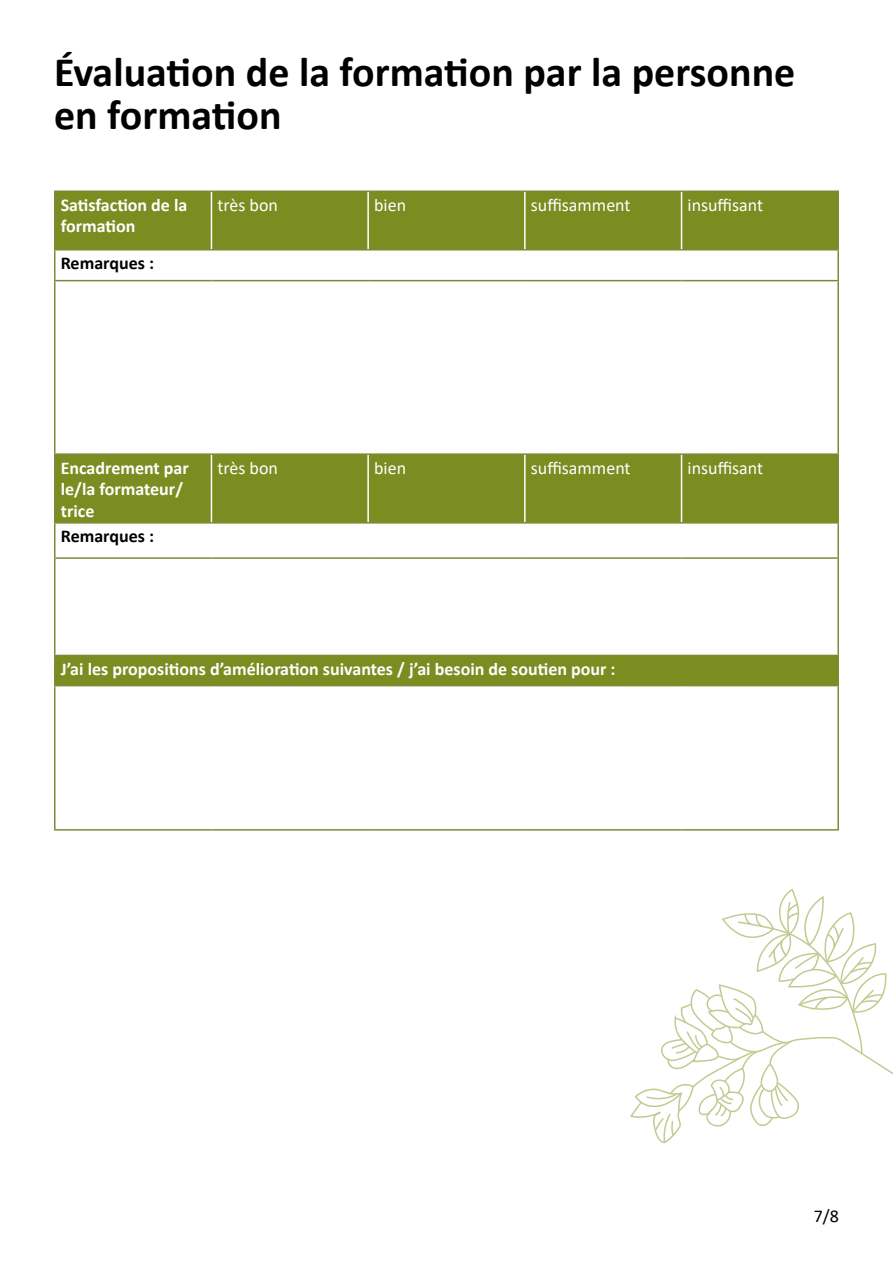
<style>
.page{position:relative;width:893px;height:1263px;background:#fff}
.page>*{position:absolute;margin:0;border:0;box-sizing:border-box;transform-origin:0 0}
.t1{font:700 42px/43.5px "Calibri";color:#000101}
.t2{font:700 18px/21.6px "Calibri";color:#fff}
.t3{font:18px "Calibri";color:#fff}
.t4{font:700 18px "Calibri";color:#000}
.t5{font:18px "Calibri";color:#000}
</style>
<div class="page">
<div style="left:56px;top:192px;width:781px;height:57px;background:#7b8c20"></div>
<div style="left:56px;top:455px;width:781px;height:67px;background:#7b8c20"></div>
<div style="left:55px;top:655px;width:783px;height:31px;background:#7b8c20"></div>
<hr style="left:211px;top:192px;width:1px;height:57px;background:#fff">
<hr style="left:211px;top:455px;width:1px;height:67px;background:#fff">
<hr style="left:367px;top:192px;width:2px;height:57px;background:#fff">
<hr style="left:367px;top:455px;width:2px;height:67px;background:#fff">
<hr style="left:524px;top:192px;width:2px;height:57px;background:#fff">
<hr style="left:681px;top:192px;width:1px;height:57px;background:#fff">
<hr style="left:524px;top:455px;width:2px;height:67px;background:#fff">
<hr style="left:681px;top:455px;width:1px;height:67px;background:#fff">
<hr style="left:54px;top:190px;width:157px;height:2px;background:#7a8c39">
<hr style="left:54px;top:192px;width:2px;height:57px;background:#7a8c39">
<hr style="left:211px;top:190px;width:157px;height:2px;background:#7a8c39">
<hr style="left:368px;top:190px;width:157px;height:2px;background:#7a8c39">
<hr style="left:525px;top:190px;width:156px;height:2px;background:#7a8c39">
<hr style="left:681px;top:190px;width:158px;height:2px;background:#7a8c39">
<hr style="left:837px;top:192px;width:2px;height:57px;background:#7a8c39">
<hr style="left:54px;top:281px;width:2px;height:172px;background:#7a8c39">
<hr style="left:837px;top:281px;width:2px;height:172px;background:#7a8c39">
<hr style="left:54px;top:453px;width:157px;height:2px;background:#7a8c39">
<hr style="left:211px;top:453px;width:157px;height:2px;background:#7a8c39">
<hr style="left:368px;top:453px;width:157px;height:2px;background:#7a8c39">
<hr style="left:525px;top:453px;width:156px;height:2px;background:#7a8c39">
<hr style="left:681px;top:453px;width:158px;height:2px;background:#7a8c39">
<hr style="left:54px;top:455px;width:2px;height:67px;background:#7a8c39">
<hr style="left:837px;top:455px;width:2px;height:67px;background:#7a8c39">
<hr style="left:54px;top:524px;width:2px;height:33px;background:#7a8c39">
<hr style="left:837px;top:524px;width:2px;height:33px;background:#7a8c39">
<hr style="left:54px;top:557px;width:157px;height:2px;background:#7a8c39">
<hr style="left:54px;top:559px;width:2px;height:96px;background:#7a8c39">
<hr style="left:211px;top:557px;width:157px;height:2px;background:#7a8c39">
<hr style="left:368px;top:557px;width:157px;height:2px;background:#7a8c39">
<hr style="left:525px;top:557px;width:156px;height:2px;background:#7a8c39">
<hr style="left:681px;top:557px;width:158px;height:2px;background:#7a8c39">
<hr style="left:837px;top:559px;width:2px;height:96px;background:#7a8c39">
<hr style="left:54px;top:686px;width:2px;height:143px;background:#7a8c39">
<hr style="left:837px;top:686px;width:2px;height:143px;background:#7a8c39">
<hr style="left:54px;top:655px;width:157px;height:1px;background:#7a8c39">
<hr style="left:54px;top:656px;width:2px;height:29px;background:#7a8c39">
<hr style="left:211px;top:655px;width:157px;height:1px;background:#7a8c39">
<hr style="left:368px;top:655px;width:157px;height:1px;background:#7a8c39">
<hr style="left:525px;top:655px;width:156px;height:1px;background:#7a8c39">
<hr style="left:681px;top:655px;width:158px;height:1px;background:#7a8c39">
<hr style="left:837px;top:656px;width:2px;height:29px;background:#7a8c39">
<hr style="left:54px;top:249px;width:157px;height:1px;background:#7a8c39">
<hr style="left:54px;top:250px;width:2px;height:30px;background:#7a8c39">
<hr style="left:211px;top:249px;width:157px;height:1px;background:#7a8c39">
<hr style="left:368px;top:249px;width:157px;height:1px;background:#7a8c39">
<hr style="left:525px;top:249px;width:156px;height:1px;background:#7a8c39">
<hr style="left:681px;top:249px;width:158px;height:1px;background:#7a8c39">
<hr style="left:837px;top:250px;width:2px;height:30px;background:#7a8c39">
<hr style="left:54px;top:280px;width:157px;height:1px;background:#7a8c39">
<hr style="left:211px;top:280px;width:157px;height:1px;background:#7a8c39">
<hr style="left:368px;top:280px;width:157px;height:1px;background:#7a8c39">
<hr style="left:525px;top:280px;width:156px;height:1px;background:#7a8c39">
<hr style="left:681px;top:280px;width:158px;height:1px;background:#7a8c39">
<hr style="left:54px;top:522px;width:157px;height:2px;background:#7a8c39">
<hr style="left:211px;top:522px;width:157px;height:2px;background:#7a8c39">
<hr style="left:368px;top:522px;width:157px;height:2px;background:#7a8c39">
<hr style="left:525px;top:522px;width:156px;height:2px;background:#7a8c39">
<hr style="left:681px;top:522px;width:158px;height:2px;background:#7a8c39">
<hr style="left:54px;top:685px;width:157px;height:1px;background:#7a8c39">
<hr style="left:211px;top:685px;width:157px;height:1px;background:#7a8c39">
<hr style="left:368px;top:685px;width:157px;height:1px;background:#7a8c39">
<hr style="left:525px;top:685px;width:156px;height:1px;background:#7a8c39">
<hr style="left:681px;top:685px;width:158px;height:1px;background:#7a8c39">
<hr style="left:54px;top:829px;width:157px;height:1px;background:#7a8c39">
<hr style="left:211px;top:829px;width:157px;height:1px;background:#7a8c39">
<hr style="left:368px;top:829px;width:157px;height:1px;background:#7a8c39">
<hr style="left:525px;top:829px;width:156px;height:1px;background:#7a8c39">
<hr style="left:681px;top:829px;width:158px;height:1px;background:#7a8c39">
<svg style="left:630px;top:888px;width:263px;height:256px"></svg>
<h1 class="t1" style="left:54px;top:49px;width:743px">Évaluation de la formation par la personne en formation</h1>
<p class="t2" style="left:61px;top:194px;width:128px">Satisfaction de la formation</p>
<p class="t3" style="left:217px;top:192px;width:62px">très bon</p>
<p class="t3" style="left:374px;top:192px;width:33px">bien</p>
<p class="t3" style="left:531px;top:192px;width:101px">suffisamment</p>
<p class="t3" style="left:688px;top:192px;width:77px">insuffisant</p>
<p class="t4" style="left:61px;top:251px;width:95px">Remarques :</p>
<p class="t2" style="left:61px;top:457px;width:130px">Encadrement par le/la formateur/ trice</p>
<p class="t3" style="left:217px;top:455px;width:62px">très bon</p>
<p class="t3" style="left:374px;top:455px;width:33px">bien</p>
<p class="t3" style="left:531px;top:455px;width:101px">suffisamment</p>
<p class="t3" style="left:688px;top:455px;width:77px">insuffisant</p>
<p class="t4" style="left:61px;top:524px;width:95px">Remarques :</p>
<p class="t2" style="left:61px;top:658px;width:556px">J’ai les propositions d’amélioration suivantes / j’ai besoin de soutien pour :</p>
<p class="t5" style="left:814px;top:1204px;width:27px">7/8</p>
</div>
